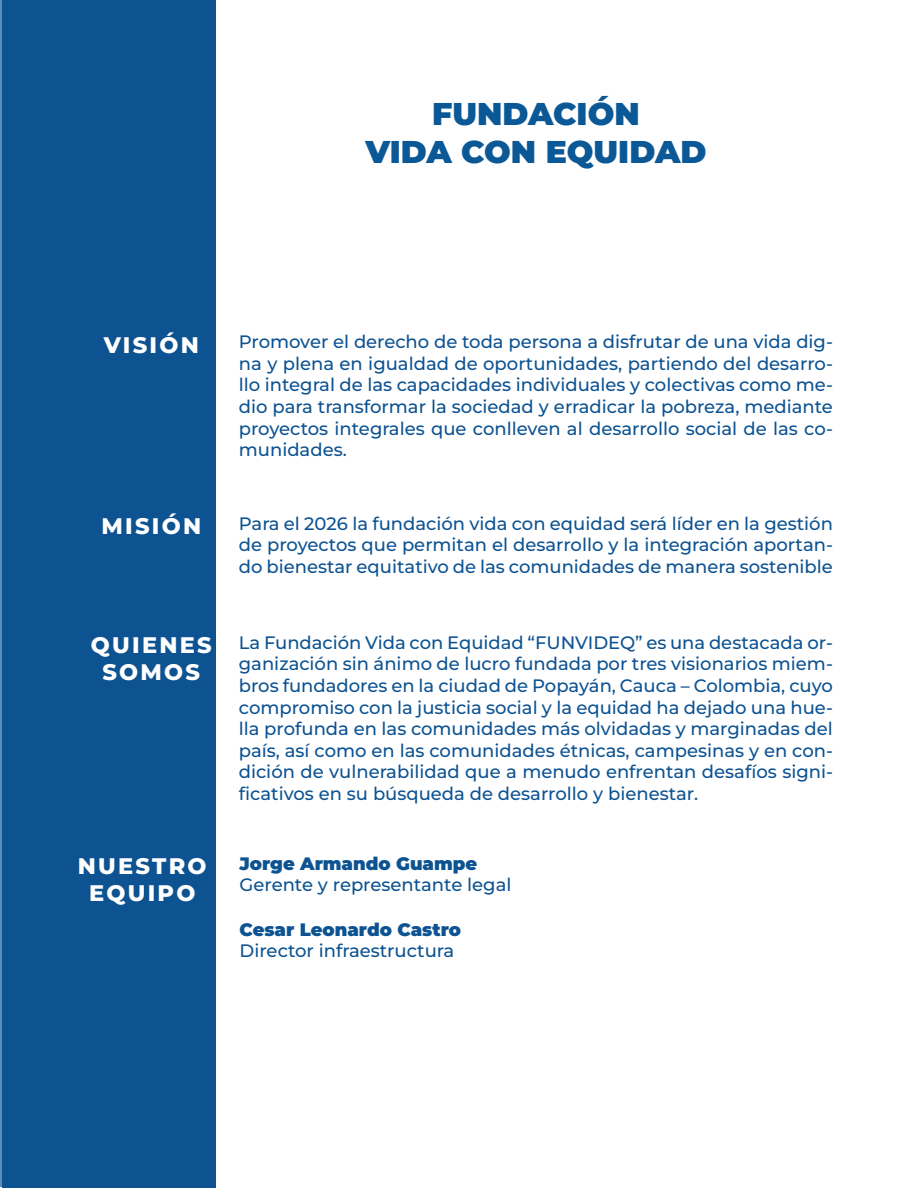
<style>
.page{position:relative;width:918px;height:1188px;background:#fff}
.page>*{position:absolute;margin:0;border:0;box-sizing:border-box;transform-origin:0 0}
.titulos{font:900 31.5px "Montserrat";color:#0b5897}
.SUBTITULOS{font:800 22.5px "Montserrat";letter-spacing:.1em;color:#fff}
.CUERPO_DE_TEXTO{font:500 18px/21.6px "Montserrat";color:#0d5392;text-align:justify}
.CUERPO_DE_TEXTO-2{font:900 18px "Montserrat";color:#0d5392}
</style>
<div class="page">
<div style="left:3px;top:0;width:213px;height:1187px;background:#0d5392"></div>
<hr style="left:0;top:0;width:3px;height:1187px;background:#0d5392">
<p class="titulos" style="left:432px;top:93px;width:209px">FUNDACIÓN</p>
<p class="titulos" style="left:365px;top:131px;width:343px">VIDA CON EQUIDAD</p>
<p class="SUBTITULOS" style="left:104px;top:330px;width:97px">VISIÓN</p>
<p class="CUERPO_DE_TEXTO" style="left:239px;top:331px;width:596px">Promover el derecho de toda persona a disfrutar de una vida dig&shy;na y plena en igualdad de oportunidades, partiendo del desarro&shy;llo integral de las capacidades individuales y colectivas como me&shy;dio para transformar la sociedad y erradicar la pobreza, mediante proyectos integrales que conlleven al desarrollo social de las co&shy;munidades.</p>
<p class="SUBTITULOS" style="left:101px;top:511px;width:101px">MISIÓN</p>
<p class="CUERPO_DE_TEXTO" style="left:239px;top:512px;width:596px">Para el 2026 la fundación vida con equidad será líder en la gestión de proyectos que permitan el desarrollo y la integración aportan&shy;do bienestar equitativo de las comunidades de manera sostenible</p>
<p class="SUBTITULOS" style="left:91px;top:630px;width:122px">QUIENES</p>
<p class="SUBTITULOS" style="left:103px;top:657px;width:99px">SOMOS</p>
<p class="CUERPO_DE_TEXTO" style="left:239px;top:631px;width:596px">La Fundación Vida con Equidad “FUNVIDEQ” es una destacada or&shy;ganización sin ánimo de lucro fundada por tres visionarios miem&shy;bros fundadores en la ciudad de Popayán, Cauca – Colombia, cuyo compromiso con la justicia social y la equidad ha dejado una hue&shy;lla profunda en las comunidades más olvidadas y marginadas del país, así como en las comunidades étnicas, campesinas y en con&shy;dición de vulnerabilidad que a menudo enfrentan desafíos signi&shy;ficativos en su búsqueda de desarrollo y bienestar.</p>
<p class="SUBTITULOS" style="left:78px;top:851px;width:130px">NUESTRO</p>
<p class="SUBTITULOS" style="left:89px;top:878px;width:108px">EQUIPO</p>
<p class="CUERPO_DE_TEXTO-2" style="left:240px;top:851px;width:239px">Jorge Armando Guampe</p>
<p class="CUERPO_DE_TEXTO" style="left:240px;top:874px;width:273px">Gerente y representante legal</p>
<p class="CUERPO_DE_TEXTO-2" style="left:240px;top:917px;width:223px">Cesar Leonardo Castro</p>
<p class="CUERPO_DE_TEXTO" style="left:240px;top:940px;width:216px">Director infraestructura</p>
</div>
